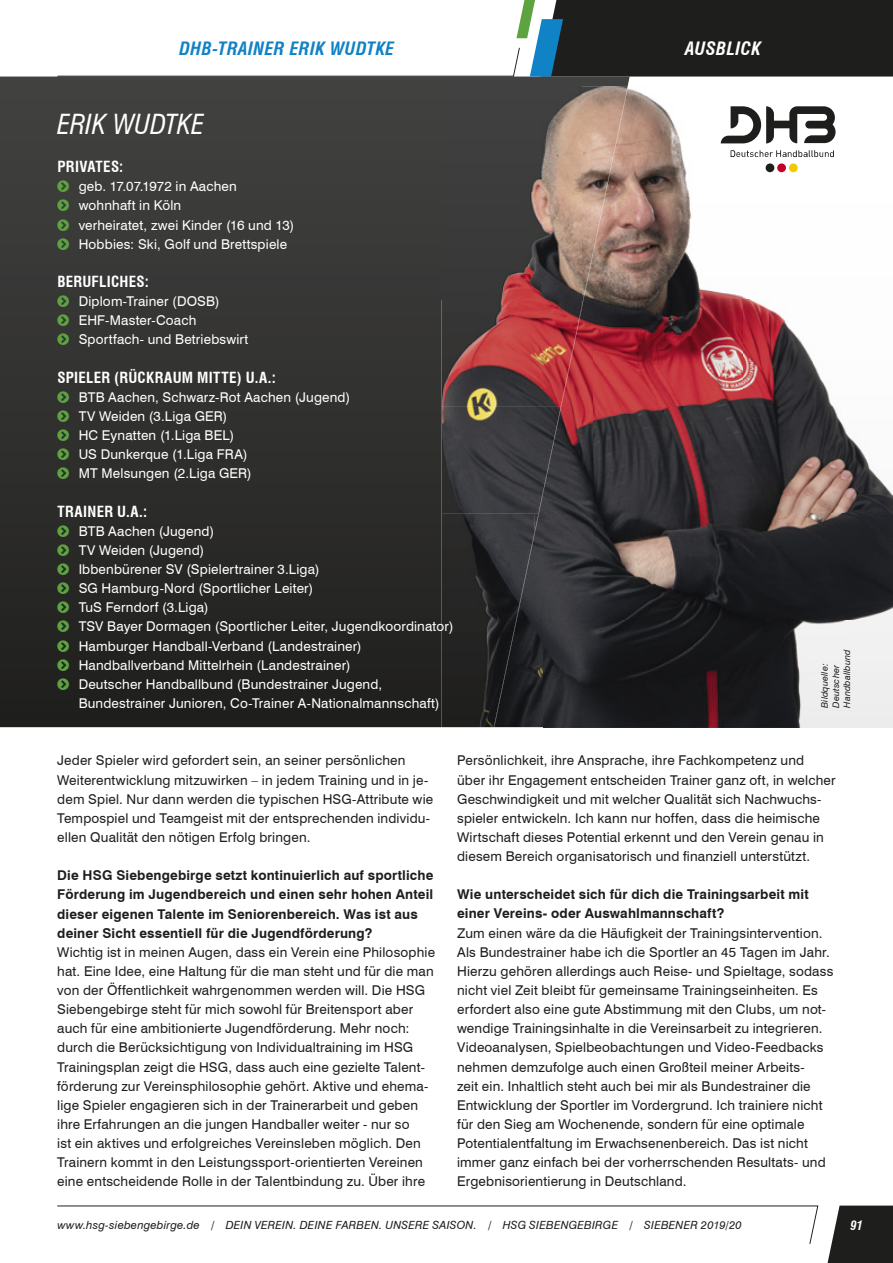
<style>
.page{position:relative;width:893px;height:1263px;background:#fff}
.page>*{position:absolute;margin:0;border:0;box-sizing:border-box;transform-origin:0 0}
.t1{font:italic condensed 27px "Swiss 721 BT";letter-spacing:.01em;color:#fff}
.t2{font:italic 700 condensed 18px "Swiss 721 BT";letter-spacing:.025em;color:#1082c6}
.t3{font:italic 700 condensed 18px "Swiss 721 BT";letter-spacing:.02em;color:#fff}
.t4{font:700 condensed 15px "Swiss 721 BT";letter-spacing:.02em;color:#fff}
.t5{font:13.5px/19.2px "Swiss 721 BT";letter-spacing:.015em;color:#1e1e1c}
.t6{font:13.5px/19.2px "Swiss 721 BT";letter-spacing:.015em;color:#fff}
.t7{font:700 13.5px/19.2px "Swiss 721 BT";letter-spacing:.01em;color:#1e1e1c}
.t8{font:italic 700 condensed 12.75px "Swiss 721 BT";color:#fff}
.t9{font:italic 11.25px "Swiss 721 BT";letter-spacing:.02em;color:#1e1e1c}
.t10{font:italic 9px/11.2px "Swiss 721 BT";letter-spacing:.02em;color:#1e1e1c}
</style>
<div class="page">
<svg style="left:0;top:77px;width:442px;height:650px;background:#30302f"></svg>
<svg style="left:828px;top:1205px;width:65px;height:58px;background:#333331"></svg>
<svg style="left:57px;top:1205px;width:762px;height:39px"></svg>
<svg style="left:57px;top:0;width:836px;height:86px"></svg>
<img style="left:442px;top:86px;width:139px;height:321px">
<img style="left:581px;top:86px;width:25px;height:164px">
<img style="left:442px;top:407px;width:102px;height:106px">
<img style="left:442px;top:513px;width:52px;height:161px">
<img style="left:442px;top:674px;width:52px;height:53px">
<img style="left:606px;top:86px;width:228px;height:107px">
<img style="left:594px;top:193px;width:299px;height:427px">
<img style="left:544px;top:250px;width:50px;height:370px">
<img style="left:494px;top:489px;width:50px;height:238px">
<img style="left:544px;top:620px;width:349px;height:107px">
<svg style="left:731px;top:150px;width:103px;height:7px"></svg>
<svg style="left:721px;top:106px;width:115px;height:37px"></svg>
<div style="left:766px;top:163px;width:8px;height:9px;background:#1e1e1c;border-radius:50%"></div>
<div style="left:777px;top:163px;width:9px;height:9px;background:#c30028;border-radius:50%"></div>
<div style="left:789px;top:163px;width:9px;height:9px;background:#f1ca00;border-radius:50%"></div>
<svg style="left:57px;top:181px;width:12px;height:11px"></svg>
<svg style="left:57px;top:200px;width:12px;height:11px"></svg>
<svg style="left:57px;top:219px;width:12px;height:12px"></svg>
<svg style="left:57px;top:238px;width:12px;height:12px"></svg>
<svg style="left:57px;top:296px;width:12px;height:11px"></svg>
<svg style="left:57px;top:315px;width:12px;height:11px"></svg>
<svg style="left:57px;top:334px;width:12px;height:11px"></svg>
<svg style="left:57px;top:391px;width:12px;height:12px"></svg>
<svg style="left:57px;top:410px;width:12px;height:12px"></svg>
<svg style="left:57px;top:429px;width:12px;height:12px"></svg>
<svg style="left:57px;top:449px;width:12px;height:11px"></svg>
<svg style="left:57px;top:468px;width:12px;height:11px"></svg>
<svg style="left:57px;top:525px;width:12px;height:12px"></svg>
<svg style="left:57px;top:544px;width:12px;height:12px"></svg>
<svg style="left:57px;top:563px;width:12px;height:12px"></svg>
<svg style="left:57px;top:583px;width:12px;height:11px"></svg>
<svg style="left:57px;top:602px;width:12px;height:11px"></svg>
<svg style="left:57px;top:621px;width:12px;height:11px"></svg>
<svg style="left:57px;top:640px;width:12px;height:11px"></svg>
<svg style="left:57px;top:659px;width:12px;height:12px"></svg>
<svg style="left:57px;top:678px;width:12px;height:12px"></svg>
<h2 class="t2" style="left:180px;top:37px;width:216px">DHB-TRAINER ERIK WUDTKE</h2>
<h2 class="t3" style="left:685px;top:37px;width:77px">AUSBLICK</h2>
<h1 class="t1" style="left:57px;top:108px;width:148px">ERIK WUDTKE</h1>
<p class="t4" style="left:57px;top:158px;width:67px">PRIVATES:</p>
<p class="t6" style="left:79px;top:177px;width:217px">geb. 17.07.1972 in Aachen wohnhaft in Köln<br>verheiratet, zwei Kinder (16 und 13)<br>Hobbies: Ski, Golf und Brettspiele</p>
<p class="t4" style="left:57px;top:273px;width:93px">BERUFLICHES:</p>
<p class="t6" style="left:79px;top:292px;width:171px">Diplom-Trainer (DOSB)<br>EHF-Master-Coach<br>Sportfach- und Betriebswirt</p>
<p class="t4" style="left:57px;top:368px;width:220px">SPIELER (RÜCKRAUM MITTE) U.A.:</p>
<p class="t6" style="left:79px;top:387px;width:273px">BTB Aachen, Schwarz-Rot Aachen (Jugend)<br>TV Weiden (3.Liga GER)<br>HC Eynatten (1.Liga BEL)<br>US Dunkerque (1.Liga FRA)<br>MT Melsungen (2.Liga GER)</p>
<p class="t4" style="left:57px;top:502px;width:91px">TRAINER U.A.:</p>
<p class="t6" style="left:79px;top:521px;width:376px">BTB Aachen (Jugend)<br>TV Weiden (Jugend)<br>Ibbenbürener SV (Spielertrainer 3.Liga)<br>SG Hamburg-Nord (Sportlicher Leiter)<br>TuS Ferndorf (3.Liga)<br>TSV Bayer Dormagen (Sportlicher Leiter, Jugendkoordinator)<br>Hamburger Handball-Verband (Landestrainer)<br>Handballverband Mittelrhein (Landestrainer)<br>Deutscher Handballbund (Bundestrainer Jugend, Bundestrainer Junioren, Co-Trainer A-Nationalmannschaft)</p>
<p class="t10" style="left:819px;top:708px;width:60px;rotate:-90deg">Bildquelle:<br>Deutscher<br>Handballbund</p>
<p class="t5" style="left:57px;top:751px;width:377px">Jeder Spieler wird gefordert sein, an seiner persönlichen Weiterentwicklung mitzuwirken – in jedem Training und in je&shy;dem Spiel. Nur dann werden die typischen HSG-Attribute wie Tempospiel und Teamgeist mit der entsprechenden individu&shy;ellen Qualität den nötigen Erfolg bringen.</p>
<p class="t7" style="left:57px;top:866px;width:378px">Die HSG Siebengebirge setzt kontinuierlich auf sportliche Förderung im Jugendbereich und einen sehr hohen Anteil dieser eigenen Talente im Seniorenbereich. Was ist aus deiner Sicht essentiell für die Jugendförderung?</p>
<p class="t5" style="left:57px;top:942px;width:379px">Wichtig ist in meinen Augen, dass ein Verein eine Philosophie hat. Eine Idee, eine Haltung für die man steht und für die man von der Öffentlichkeit wahrgenommen werden will. Die HSG Siebengebirge steht für mich sowohl für Breitensport aber auch für eine ambitionierte Jugendförderung. Mehr noch: durch die Berücksichtigung von Individualtraining im HSG Trainingsplan zeigt die HSG, dass auch eine gezielte Talent&shy;förderung zur Vereinsphilosophie gehört. Aktive und ehema&shy;lige Spieler engagieren sich in der Trainerarbeit und geben ihre Erfahrungen an die jungen Handballer weiter - nur so<br>ist ein aktives und erfolgreiches Vereinsleben möglich. Den Trainern kommt in den Leistungssport-orientierten Vereinen eine entscheidende Rolle in der Talentbindung zu. Über ihre</p>
<p class="t5" style="left:457px;top:751px;width:380px">Persönlichkeit, ihre Ansprache, ihre Fachkompetenz und über ihr Engagement entscheiden Trainer ganz oft, in welcher Geschwindigkeit und mit welcher Qualität sich Nachwuchs&shy;spieler entwickeln. Ich kann nur hoffen, dass die heimische Wirtschaft dieses Potential erkennt und den Verein genau in diesem Bereich organisatorisch und finanziell unterstützt.</p>
<p class="t7" style="left:457px;top:885px;width:353px">Wie unterscheidet sich für dich die Trainingsarbeit mit einer Vereins- oder Auswahlmannschaft?</p>
<p class="t5" style="left:457px;top:923px;width:378px">Zum einen wäre da die Häufigkeit der Trainingsintervention.<br>Als Bundestrainer habe ich die Sportler an 45 Tagen im Jahr.<br>Hierzu gehören allerdings auch Reise- und Spieltage, sodass nicht viel Zeit bleibt für gemeinsame Trainingseinheiten. Es erfordert also eine gute Abstimmung mit den Clubs, um not&shy;wendige Trainingsinhalte in die Vereinsarbeit zu integrieren.<br>Videoanalysen, Spielbeobachtungen und Video-Feedbacks nehmen demzufolge auch einen Großteil meiner Arbeits-<br>zeit ein. Inhaltlich steht auch bei mir als Bundestrainer die Entwicklung der Sportler im Vordergrund. Ich trainiere nicht für den Sieg am Wochenende, sondern für eine optimale Potentialentfaltung im Erwachsenenbereich. Das ist nicht immer ganz einfach bei der vorherrschenden Resultats- und Ergebnisorientierung in Deutschland.</p>
<p class="t9" style="left:57px;top:1218px;width:686px">www.hsg-siebengebirge.de / DEIN VEREIN. DEINE FARBEN. UNSERE SAISON. / HSG SIEBENGEBIRGE / SIEBENER 2019/20</p>
<p class="t8" style="left:850px;top:1217px;width:14px">91</p>
</div>
